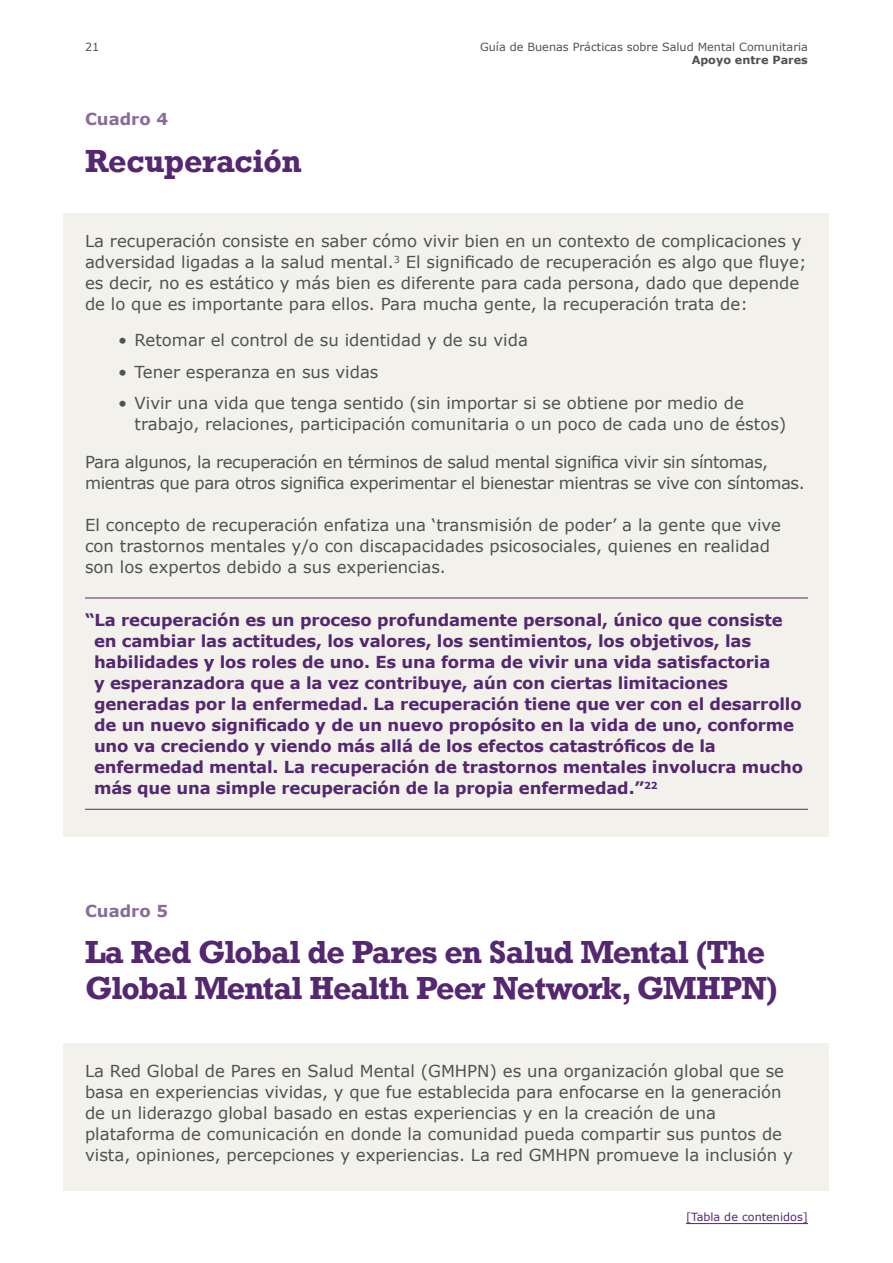
<style>
.page{position:relative;width:893px;height:1263px;background:#fff}
.page>*{position:absolute;margin:0;border:0;box-sizing:border-box;transform-origin:0 0}
.t1{font:700 30px/36px "Rockwell";letter-spacing:-.02em;color:#552770}
.t2{font:16.5px/21px "Verdana";color:#4f5153}
.t3{font:700 16.5px/21px "Verdana";letter-spacing:-.01em;color:#552770}
.t4{font:16.5px/21px "Verdana";letter-spacing:-.025em;color:#4f5153}
.t5{font:700 16.5px "Verdana";color:#896c99}
.t6{font:11.25px "Verdana";color:#4f5153}
.t7{font:11.25px "Verdana";color:#552770}
.t8{font:700 11.25px "Verdana";color:#4f5153}
</style>
<div class="page">
<div style="left:64px;top:213px;width:765px;height:624px;background:#f2f1eb"></div>
<div style="left:64px;top:1043px;width:765px;height:148px;background:#f2f1eb"></div>
<hr style="left:85px;top:809px;width:723px;height:1px;background:#552770">
<hr style="left:85px;top:598px;width:723px;height:1px;background:#552770">
<hr style="left:686px;top:1223px;width:122px;height:1px;background:#552770">
<p class="t6" style="left:85px;top:39px;width:16px">21</p>
<p class="t5" style="left:85px;top:107px;width:85px">Cuadro 4</p>
<h2 class="t1" style="left:85px;top:142px;width:219px">Recuperación</h2>
<p class="t6" style="left:480px;top:39px;width:329px">Guía de Buenas Prácticas sobre Salud Mental Comunitaria</p>
<p class="t8" style="left:692px;top:52px;width:118px">Apoyo entre Pares</p>
<p class="t2" style="left:85px;top:230px;width:723px">La recuperación consiste en saber cómo vivir bien en un contexto de complicaciones y adversidad ligadas a la salud mental.<sup>3</sup> El significado de recuperación es algo que fluye; es decir, no es estático y más bien es diferente para cada persona, dado que depende de lo que es importante para ellos. Para mucha gente, la recuperación trata de:</p>
<p class="t2" style="left:118px;top:329px;width:411px">• Retomar el control de su identidad y de su vida</p>
<p class="t2" style="left:118px;top:361px;width:262px">• Tener esperanza en sus vidas</p>
<p class="t2" style="left:135px;top:393px;width:653px;text-indent:-16px">• Vivir una vida que tenga sentido (sin importar si se obtiene por medio de trabajo, relaciones, participación comunitaria o un poco de cada uno de éstos)</p>
<p class="t4" style="left:85px;top:452px;width:721px">Para algunos, la recuperación en términos de salud mental significa vivir sin síntomas, mientras que para otros significa experimentar el bienestar mientras se vive con síntomas.</p>
<p class="t2" style="left:85px;top:515px;width:697px">El concepto de recuperación enfatiza una ‘transmisión de poder’ a la gente que vive con trastornos mentales y/o con discapacidades psicosociales, quienes en realidad son los expertos debido a sus experiencias.</p>
<p class="t3" style="left:94px;top:609px;width:709px;text-indent:-9px">“La recuperación es un proceso profundamente personal, único que consiste en cambiar las actitudes, los valores, los sentimientos, los objetivos, las habilidades y los roles de uno. Es una forma de vivir una vida satisfactoria<br>y esperanzadora que a la vez contribuye, aún con ciertas limitaciones generadas por la enfermedad. La recuperación tiene que ver con el desarrollo</p>
<p class="t3" style="left:94px;top:714px;width:702px">de un nuevo significado y de un nuevo propósito en la vida de uno, conforme uno va creciendo y viendo más allá de los efectos catastróficos de la</p>
<p class="t3" style="left:94px;top:756px;width:710px">enfermedad mental. La recuperación de trastornos mentales involucra mucho más que una simple recuperación de la propia enfermedad.”<sup>22</sup></p>
<p class="t5" style="left:85px;top:899px;width:85px">Cuadro 5</p>
<h2 class="t1" style="left:85px;top:934px;width:694px">La Red Global de Pares en Salud Mental (The<br>Global Mental Health Peer Network, GMHPN)</h2>
<p class="t2" style="left:85px;top:1061px;width:709px">La Red Global de Pares en Salud Mental (GMHPN) es una organización global que se basa en experiencias vividas, y que fue establecida para enfocarse en la generación de un liderazgo global basado en estas experiencias y en la creación de una plataforma de comunicación en donde la comunidad pueda compartir sus puntos de vista, opiniones, percepciones y experiencias. La red GMHPN promueve la inclusión y</p>
<p class="t7" style="left:686px;top:1209px;width:123px">[Tabla de contenidos]</p>
</div>
